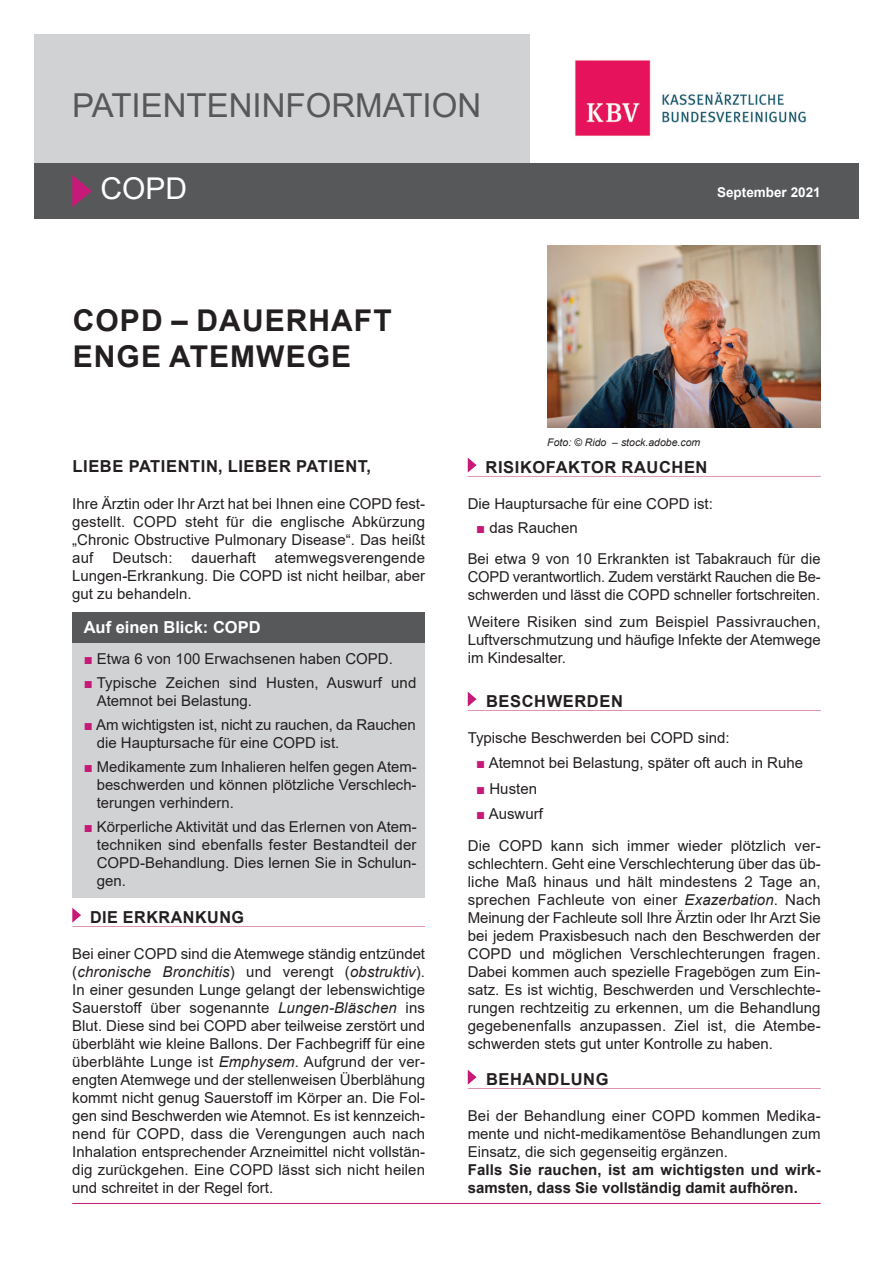
<style>
.page{position:relative;width:893px;height:1263px;background:#fff}
.page>*{position:absolute;margin:0;border:0;box-sizing:border-box;transform-origin:0 0}
.t1{font:33px "Arial";color:#57585a}
.t2{font:700 30px/36px "Arial";letter-spacing:.035em;color:#231f20}
.t3{font:30px "Arial";color:#fff}
.t4{font:700 16.5px "Arial";letter-spacing:.035em;color:#231f20}
.t5{font:700 16.5px "Arial";color:#fff}
.t6{font:15px/18px "Arial";color:#231f20;text-align:justify}
.t7{font:700 15px/18px "Arial";color:#231f20}
.t8{font:700 13.5px "Arial";color:#fff}
.t9{font:italic 10.5px "Arial";color:#231f20}
.s1{color:#c71a78}
.s2{font-style:italic}
</style>
<div class="page">
<div style="left:72px;top:612px;width:353px;height:286px;background:#d1d2d4"></div>
<div style="left:72px;top:612px;width:353px;height:31px;background:#57585a"></div>
<img style="left:547px;top:246px;width:274px;height:182px">
<div style="left:34px;top:34px;width:495px;height:134px;background:#d1d2d4"></div>
<div style="left:34px;top:164px;width:825px;height:55px;background:#57585a"></div>
<hr style="left:72px;top:926px;width:353px;height:1px;background:#dd93b0">
<svg style="left:72px;top:908px;width:9px;height:15px"></svg>
<hr style="left:468px;top:476px;width:353px;height:1px;background:#dd93b0">
<hr style="left:468px;top:710px;width:353px;height:1px;background:#dd93b0">
<hr style="left:468px;top:1088px;width:353px;height:1px;background:#dd93b0">
<svg style="left:468px;top:692px;width:9px;height:15px"></svg>
<svg style="left:468px;top:458px;width:9px;height:15px"></svg>
<svg style="left:468px;top:1070px;width:9px;height:15px"></svg>
<hr style="left:72px;top:1203px;width:749px;height:1px;background:#c71a78">
<svg style="left:72px;top:175px;width:20px;height:32px"></svg>
<img style="left:574px;top:59px;width:233px;height:77px">
<h1 class="t1" style="left:72px;top:87px;width:410px">PATIENTENINFORMATION</h1>
<h2 class="t3" style="left:100px;top:172px;width:88px">COPD</h2>
<p class="t8" style="left:717px;top:185px;width:105px">September 2021</p>
<h2 class="t2" style="left:73px;top:302px;width:320px">COPD – DAUERHAFT<br>ENGE ATEMWEGE</h2>
<p class="t4" style="left:73px;top:457px;width:300px">LIEBE PATIENTIN, LIEBER PATIENT,</p>
<p class="t6" style="left:72px;top:494px;width:354px">Ihre Ärztin oder Ihr Arzt hat bei Ihnen eine COPD fest&shy;gestellt. COPD steht für die englische Abkürzung „Chronic Obstructive Pulmonary Disease“. Das heißt auf</p>
<p class="t6" style="left:112px;top:548px;width:62px">Deutsch:</p>
<p class="t6" style="left:191px;top:548px;width:66px">dauerhaft</p>
<p class="t6" style="left:72px;top:548px;width:354px;text-indent:203px">atemwegsverengende Lungen-Erkrankung. Die COPD ist nicht heilbar, aber gut zu behandeln.</p>
<p class="t5" style="left:84px;top:618px;width:178px">Auf einen Blick: COPD</p>
<p class="t6" style="left:84px;top:650px;width:311px"><span class="s1">■</span> Etwa 6 von 100 Erwachsenen haben COPD.</p>
<p class="t6" style="left:97px;top:674px;width:321px;text-indent:-13px"><span class="s1">■</span> Typische Zeichen sind Husten, Auswurf und<br>Atemnot bei Belastung.</p>
<p class="t6" style="left:97px;top:716px;width:321px;text-indent:-13px"><span class="s1">■</span> Am wichtigsten ist, nicht zu rauchen, da Rauchen die Hauptursache für eine COPD ist.</p>
<p class="t6" style="left:97px;top:758px;width:321px;text-indent:-13px"><span class="s1">■</span> Medikamente zum Inhalieren helfen gegen Atem&shy;beschwerden und können plötzliche Verschlech&shy;terungen verhindern.</p>
<p class="t6" style="left:97px;top:818px;width:321px;text-indent:-13px"><span class="s1">■</span> Körperliche Aktivität und das Erlernen von Atem&shy;techniken sind ebenfalls fester Bestandteil der COPD-Behandlung. Dies lernen Sie in Schulun&shy;gen.</p>
<p class="t4" style="left:90px;top:908px;width:155px">DIE ERKRANKUNG</p>
<p class="t6" style="left:72px;top:944px;width:354px">Bei einer COPD sind die Atemwege ständig entzündet (<span class="s2">chronische Bronchitis</span>) und verengt (<span class="s2">obstruktiv</span>).<br>In einer gesunden Lunge gelangt der lebenswichtige Sauerstoff über sogenannte <span class="s2">Lungen-Bläschen</span> ins Blut. Diese sind bei COPD aber teilweise zerstört und überbläht wie kleine Ballons. Der Fachbegriff für eine überblähte Lunge ist <span class="s2">Emphysem</span>. Aufgrund der ver&shy;engten Atemwege und der stellenweisen Überblähung kommt nicht genug Sauerstoff im Körper an. Die Fol&shy;gen sind Beschwerden wie Atemnot. Es ist kennzeich&shy;nend für COPD, dass die Verengungen auch nach Inhalation entsprechender Arzneimittel nicht vollstän&shy;dig zurückgehen. Eine COPD lässt sich nicht heilen und schreitet in der Regel fort.</p>
<p class="t9" style="left:547px;top:437px;width:155px">Foto: © Rido – stock.adobe.com</p>
<p class="t4" style="left:486px;top:458px;width:223px">RISIKOFAKTOR RAUCHEN</p>
<p class="t6" style="left:468px;top:494px;width:247px">Die Hauptursache für eine COPD ist:</p>
<p class="t6" style="left:468px;top:512px;width:354px;line-height:31.5px;text-indent:8px"><span class="s1">■</span> das Rauchen<br>Bei etwa 9 von 10 Erkrankten ist Tabakrauch für die</p>
<p class="t6" style="left:468px;top:568px;width:354px">COPD verantwortlich. Zudem verstärkt Rauchen die Be&shy;schwerden und lässt die COPD schneller fortschreiten.</p>
<p class="t6" style="left:468px;top:613px;width:354px">Weitere Risiken sind zum Beispiel Passivrauchen, Luftverschmutzung und häufige Infekte der Atemwege im Kindesalter.</p>
<p class="t4" style="left:486px;top:692px;width:138px">BESCHWERDEN</p>
<p class="t6" style="left:468px;top:728px;width:263px">Typische Beschwerden bei COPD sind:</p>
<p class="t6" style="left:476px;top:754px;width:328px"><span class="s1">■</span> Atemnot bei Belastung, später oft auch in Ruhe</p>
<p class="t6" style="left:476px;top:779px;width:62px"><span class="s1">■</span> Husten</p>
<p class="t6" style="left:468px;top:798px;width:354px;line-height:31.5px;text-indent:9px"><span class="s1">■</span> Auswurf<br>Die COPD kann sich immer wieder plötzlich ver-</p>
<p class="t6" style="left:468px;top:854px;width:354px">schlechtern. Geht eine Verschlechterung über das üb&shy;liche Maß hinaus und hält mindestens 2 Tage an, sprechen Fachleute von einer <span class="s2">Exazerbation</span>. Nach Meinung der Fachleute soll Ihre Ärztin oder Ihr Arzt Sie bei jedem Praxisbesuch nach den Beschwerden der COPD und möglichen Verschlechterungen fragen.<br>Dabei kommen auch spezielle Fragebögen zum Ein&shy;satz. Es ist wichtig, Beschwerden und Verschlechte&shy;rungen rechtzeitig zu erkennen, um die Behandlung gegebenenfalls anzupassen. Ziel ist, die Atembe&shy;schwerden stets gut unter Kontrolle zu haben.</p>
<p class="t4" style="left:486px;top:1070px;width:124px">BEHANDLUNG</p>
<p class="t6" style="left:468px;top:1106px;width:354px">Bei der Behandlung einer COPD kommen Medika&shy;mente und nicht-medikamentöse Behandlungen zum Einsatz, die sich gegenseitig ergänzen.</p>
<p class="t7" style="left:468px;top:1160px;width:354px">Falls Sie rauchen, ist am wichtigsten und wirk&shy;samsten, dass Sie vollständig damit aufhören.</p>
</div>
